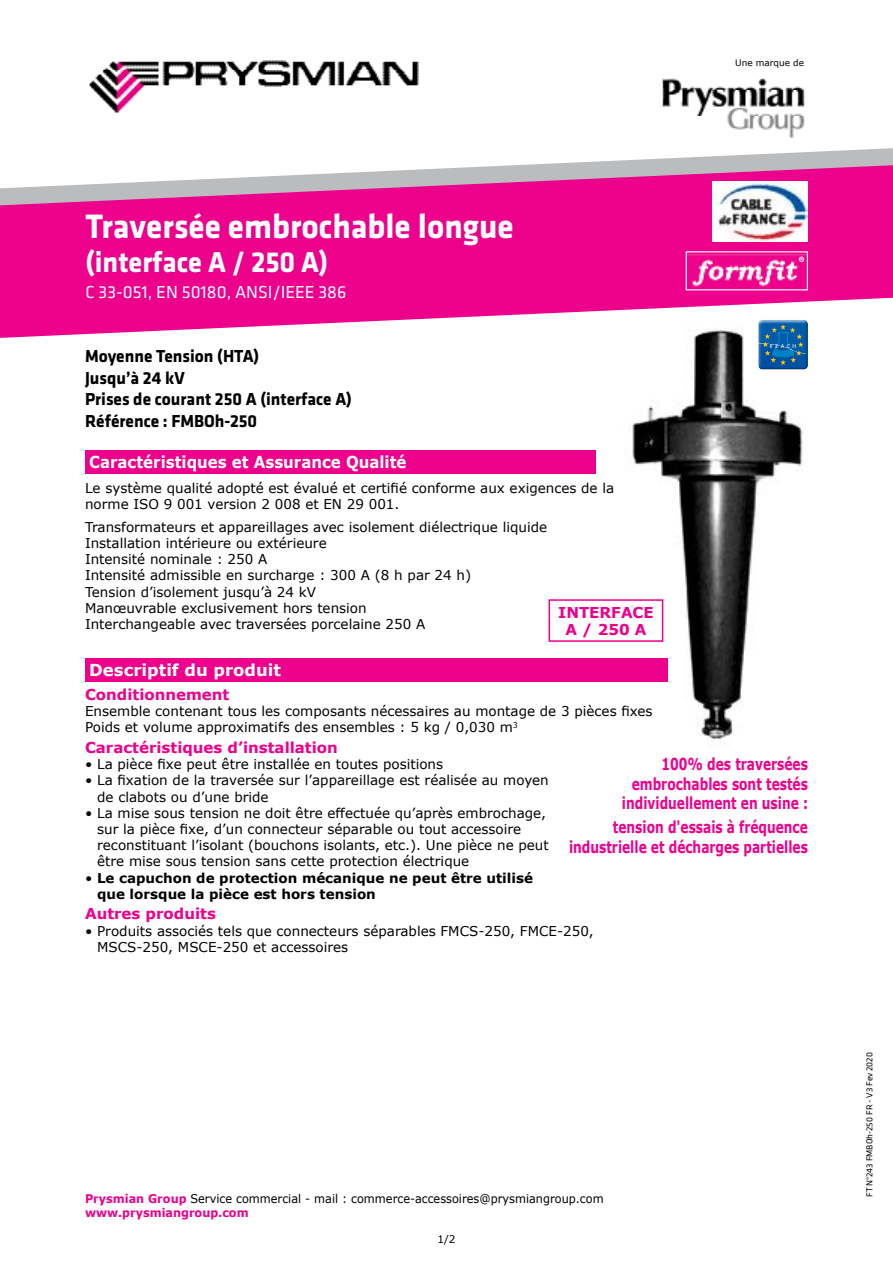
<style>
.page{position:relative;width:893px;height:1263px;background:#fff}
.page>*{position:absolute;margin:0;border:0;box-sizing:border-box;transform-origin:0 0}
.t1{font:700 35.1px "Klavika";color:#fff;scale:.95 1}
.t2{font:700 30px "Klavika";color:#fff;scale:.95 1}
.t3{font:700 18px/21.6px "Klavika";color:#000}
.t4{font:18px "Klavika";color:#fff}
.t5{font:700 16.5px/19.5px "Verdana";color:#ec008c;text-align:right;scale:.74 1}
.t6{font:700 16.5px "Verdana";color:#fff;scale:.91 1}
.t7{font:700 16.5px "Verdana";color:#fff}
.t8{font:700 15px/16.5px "Verdana";color:#ec008c;text-align:center}
.t9{font:700 15px "Klavika";color:#fff;scale:.95 1}
.t10{font:13.5px/16.2px "Verdana";color:#000}
.t11{font:700 13.5px/16.2px "Verdana";color:#000}
.t12{font:12px/14.4px "Verdana";color:#000;scale:.94 1}
.t13{font:10.5px "Verdana";color:#000}
.t14{font:9px "Klavika";color:#000}
.t15{font:8.85px "Verdana";color:#000}
.t16{font:5.85px "Myriad Pro";letter-spacing:.42em;color:#fff}
.s1{font-weight:400}
.s2{font-weight:700;color:#ec008c}
</style>
<div class="page">
<img style="left:632px;top:338px;width:171px;height:406px">
<img style="left:89px;top:60px;width:330px;height:53px">
<img style="left:661px;top:78px;width:144px;height:61px">
<svg style="left:523px;top:148px;width:370px;height:17px"></svg>
<svg style="left:0;top:165px;width:893px;height:173px;fill:#ec008c"></svg>
<div style="left:755px;top:317px;width:55px;height:52px;background:#fff"></div>
<div style="left:756px;top:320px;width:55px;height:52px;background:#000;opacity:.5"></div>
<svg style="left:758px;top:320px;width:50px;height:47px;background:#1b68a4"></svg>
<div style="left:85px;top:451px;width:510px;height:23px;background:#ec008c"></div>
<div style="left:85px;top:658px;width:583px;height:24px;background:#ec008c"></div>
<div style="left:549px;top:599px;width:114px;height:43px;border:2px solid #ec008c"></div>
<img style="left:713px;top:182px;width:95px;height:59px">
<img style="left:688px;top:254px;width:118px;height:34px">
<h1 class="t1" style="left:85px;top:201px;width:452px">Traversée embrochable longue</h1>
<h2 class="t2" style="left:85px;top:241px;width:257px">(interface A / 250 A)</h2>
<h3 class="t4" style="left:85px;top:282px;width:262px">C 33-051, EN 50180, ANSI/IEEE 386</h3>
<h3 class="t3" style="left:85px;top:345px;width:268px">Moyenne Tension (HTA)<br>Jusqu’à 24 kV<br>Prises de courant 250 A (interface A)<br>Référence : FMBOh-250</h3>
<p class="t6" style="left:89px;top:450px;width:350px">Caractéristiques et Assurance Qualité</p>
<p class="t10" style="left:85px;top:480px;width:531px">Le système qualité adopté est évalué et certifié conforme aux exigences de la norme ISO 9 001 version 2 008 et EN 29 001.</p>
<p class="t10" style="left:85px;top:519px;width:464px">Transformateurs et appareillages avec isolement diélectrique liquide Installation intérieure ou extérieure<br>Intensité nominale : 250 A<br>Intensité admissible en surcharge : 300 A (8 h par 24 h)<br>Tension d’isolement jusqu’à 24 kV<br>Manœuvrable exclusivement hors tension<br>Interchangeable avec traversées porcelaine 250 A</p>
<p class="t7" style="left:89px;top:658px;width:193px">Descriptif du produit</p>
<p class="t8" style="left:558px;top:604px;width:97px">INTERFACE<br>A / 250 A</p>
<p class="t15" style="left:735px;top:57px;width:70px">Une marque de</p>
<p class="t9" style="left:798px;top:251px;width:8px">®</p>
<p class="t16" style="left:770px;top:342px;width:28px">REACH</p>
<p class="t8" style="left:85px;top:686px;width:146px">Conditionnement</p>
<p class="t10" style="left:85px;top:703px;width:569px">Ensemble contenant tous les composants nécessaires au montage de 3 pièces fixes<br>Poids et volume approximatifs des ensembles : 5 kg / 0,030 m<sup>3</sup></p>
<p class="t8" style="left:85px;top:739px;width:254px">Caractéristiques d’installation</p>
<p class="t10" style="left:85px;top:756px;width:360px">• La pièce fixe peut être installée en toutes positions</p>
<p class="t10" style="left:97px;top:772px;width:453px;text-indent:-12px">• La fixation de la traversée sur l’appareillage est réalisée au moyen de clabots ou d’une bride</p>
<p class="t10" style="left:97px;top:804px;width:453px;text-indent:-12px">• La mise sous tension ne doit être effectuée qu’après embrochage, sur la pièce fixe, d’un connecteur séparable ou tout accessoire reconstituant l’isolant (bouchons isolants, etc.). Une pièce ne peut être mise sous tension sans cette protection électrique</p>
<p class="t11" style="left:97px;top:869px;width:438px;text-indent:-12px"><span class="s1">•</span> Le capuchon de protection mécanique ne peut être utilisé que lorsque la pièce est hors tension</p>
<p class="t8" style="left:85px;top:905px;width:132px">Autres produits</p>
<p class="t10" style="left:97px;top:922px;width:498px;text-indent:-12px">• Produits associés tels que connecteurs séparables FMCS-250, FMCE-250,<br>MSCS-250, MSCE-250 et accessoires</p>
<p class="t5" style="left:622px;top:754px;width:253px">100% des traversées embrochables sont testés individuellement en usine :</p>
<p class="t5" style="left:569px;top:817px;width:324px">tension d'essais à fréquence industrielle et décharges partielles</p>
<p class="t12" style="left:85px;top:1191px;width:553px"><span class="s2">Prysmian Group</span> Service commercial - mail : commerce-accessoires@prysmiangroup.com <span class="s2">www.prysmiangroup.com</span></p>
<p class="t13" style="left:437px;top:1232px;width:20px">1/2</p>
<p class="t14" style="left:865px;top:1197px;width:146px;rotate:-90deg">FT N°243 FMBOh-250 FR - V3 Fev 2020</p>
</div>
